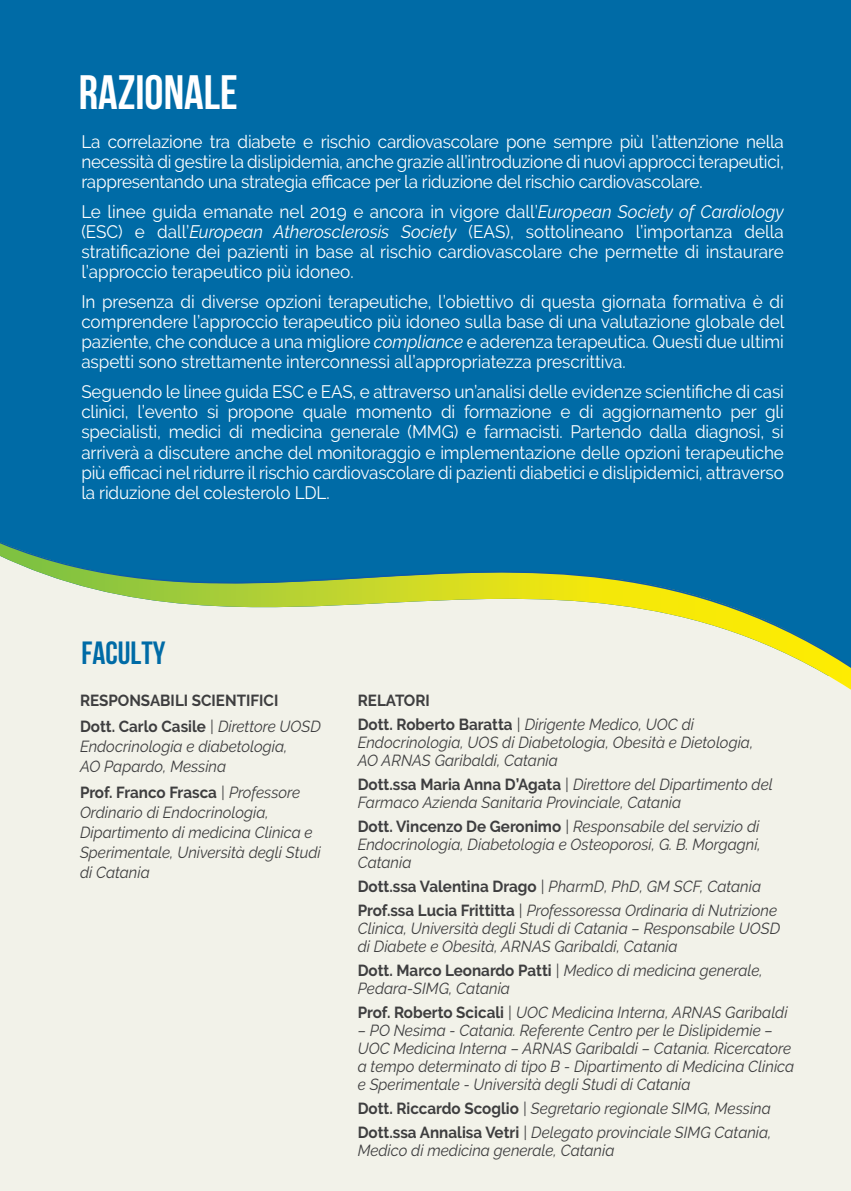
<style>
.page{position:relative;width:851px;height:1191px;background:#fff}
.page>*{position:absolute;margin:0;border:0;box-sizing:border-box;transform-origin:0 0}
.t1{font:700 48px "Bebas Neue";color:#fff}
.t2{font:700 32px "Bebas Neue";color:#006ba6}
.t3{font:18px/20px "Raleway";letter-spacing:-.01em;color:#fff;text-align:justify;scale:.95 1}
.t4{font:italic 16px/18px "Raleway";color:#3e3e3f;scale:.95 1}
.t5{font:700 16px/26px "Raleway";color:#3e3e3f;scale:.95 1}
.s1{font-style:italic}
.s2{font-weight:400;font-style:italic}
.s3{font-weight:700;font-style:normal}
</style>
<div class="page">
<div style="left:0;top:0;width:850px;height:676px;background:#006ba6"></div>
<div style="left:0;top:690px;width:850px;height:501px;background:#f2f2e9"></div>
<div style="left:0;top:676px;width:850px;height:14px;background:#f2f2e9"></div>
<svg style="left:0;top:542px;width:850px;height:134px;fill:#f2f2e9"></svg>
<h1 class="t1" style="left:79px;top:66px;width:160px">RAZIONALE</h1>
<p class="t3" style="left:81px;top:132px;width:741px">La correlazione tra diabete e rischio cardiovascolare pone sempre più l’attenzione nella necessità di gestire la dislipidemia, anche grazie all’introduzione di nuovi approcci terapeutici, rappresentando una strategia efficace per la riduzione del rischio cardiovascolare.</p>
<p class="t3" style="left:81px;top:202px;width:741px">Le linee guida emanate nel 2019 e ancora in vigore dall’<span class="s1">European Society of Cardiology </span>(ESC) e dall’<span class="s1">European Atherosclerosis Society</span> (EAS), sottolineano l’importanza della stratificazione dei pazienti in base al rischio cardiovascolare che permette di instaurare l’approccio terapeutico più idoneo.</p>
<p class="t3" style="left:81px;top:292px;width:741px">In presenza di diverse opzioni terapeutiche, l’obiettivo di questa giornata formativa è di comprendere l’approccio terapeutico più idoneo sulla base di una valutazione globale del paziente, che conduce a una migliore <span class="s1">compliance</span> e aderenza terapeutica. Questi due ultimi aspetti sono strettamente interconnessi all’appropriatezza prescrittiva.</p>
<p class="t3" style="left:81px;top:382px;width:741px">Seguendo le linee guida ESC e EAS, e attraverso un’analisi delle evidenze scientifiche di casi clinici, l’evento si propone quale momento di formazione e di aggiornamento per gli specialisti, medici di medicina generale (MMG) e farmacisti. Partendo dalla diagnosi, si arriverà a discutere anche del monitoraggio e implementazione delle opzioni terapeutiche più efficaci nel ridurre il rischio cardiovascolare di pazienti diabetici e dislipidemici, attraverso la riduzione del colesterolo LDL.</p>
<h2 class="t2" style="left:81px;top:635px;width:86px">FACULTY</h2>
<p class="t5" style="left:80px;top:687px;width:255px">RESPONSABILI SCIENTIFICI<br>Dott. Carlo Casile <span class="s2">| Direttore UOSD</span></p>
<p class="t4" style="left:80px;top:736px;width:220px;line-height:20px">Endocrinologia e diabetologia,<br>AO Papardo, Messina</p>
<p class="t4" style="left:80px;top:782px;width:255px;line-height:20px"><span class="s3">Prof. Franco Frasca</span> | Professore<br>Ordinario di Endocrinologia,<br>Dipartimento di medicina Clinica e<br>Sperimentale, Università degli Studi di Catania</p>
<p class="t5" style="left:358px;top:688px;width:355px;line-height:24px">RELATORI<br>Dott. Roberto Baratta <span class="s2">| Dirigente Medico, UOC di</span></p>
<p class="t4" style="left:358px;top:733px;width:418px">Endocrinologia, UOS di Diabetologia, Obesità e Dietologia,<br>AO ARNAS Garibaldi, Catania</p>
<p class="t4" style="left:358px;top:775px;width:438px"><span class="s3">Dott.ssa Maria Anna D’Agata</span> | Direttore del Dipartimento del<br>Farmaco Azienda Sanitaria Provinciale, Catania</p>
<p class="t4" style="left:358px;top:817px;width:426px;text-align:justify"><span class="s3">Dott. Vincenzo De Geronimo</span> | Responsabile del servizio di Endocrinologia, Diabetologia e Osteoporosi, G. B. Morgagni, Catania</p>
<p class="t4" style="left:358px;top:874px;width:443px;line-height:24px"><span class="s3">Dott.ssa Valentina Drago</span> | PharmD, PhD, GM SCF, Catania<br><span class="s3">Prof.ssa Lucia Frittitta</span> | Professoressa Ordinaria di Nutrizione</p>
<p class="t4" style="left:358px;top:919px;width:446px">Clinica, Università degli Studi di Catania – Responsabile UOSD di Diabete e Obesità, ARNAS Garibaldi, Catania</p>
<p class="t4" style="left:358px;top:961px;width:428px"><span class="s3">Dott. Marco Leonardo Patti</span> | Medico di medicina generale,<br>Pedara-SIMG, Catania</p>
<p class="t4" style="left:358px;top:1003px;width:454px"><span class="s3">Prof. Roberto Scicali</span> | UOC Medicina Interna, ARNAS Garibaldi</p>
<p class="t4" style="left:358px;top:1021px;width:461px">– PO Nesima - Catania. Referente Centro per le Dislipidemie – UOC Medicina Interna – ARNAS Garibaldi – Catania. Ricercatore a tempo determinato di tipo B - Dipartimento di Medicina Clinica e Sperimentale - Università degli Studi di Catania</p>
<p class="t4" style="left:358px;top:1096px;width:437px;line-height:24px"><span class="s3">Dott. Riccardo Scoglio</span> | Segretario regionale SIMG, Messina<br><span class="s3">Dott.ssa Annalisa Vetri</span> | Delegato provinciale SIMG Catania,</p>
<p class="t4" style="left:358px;top:1141px;width:272px">Medico di medicina generale, Catania</p>
</div>
